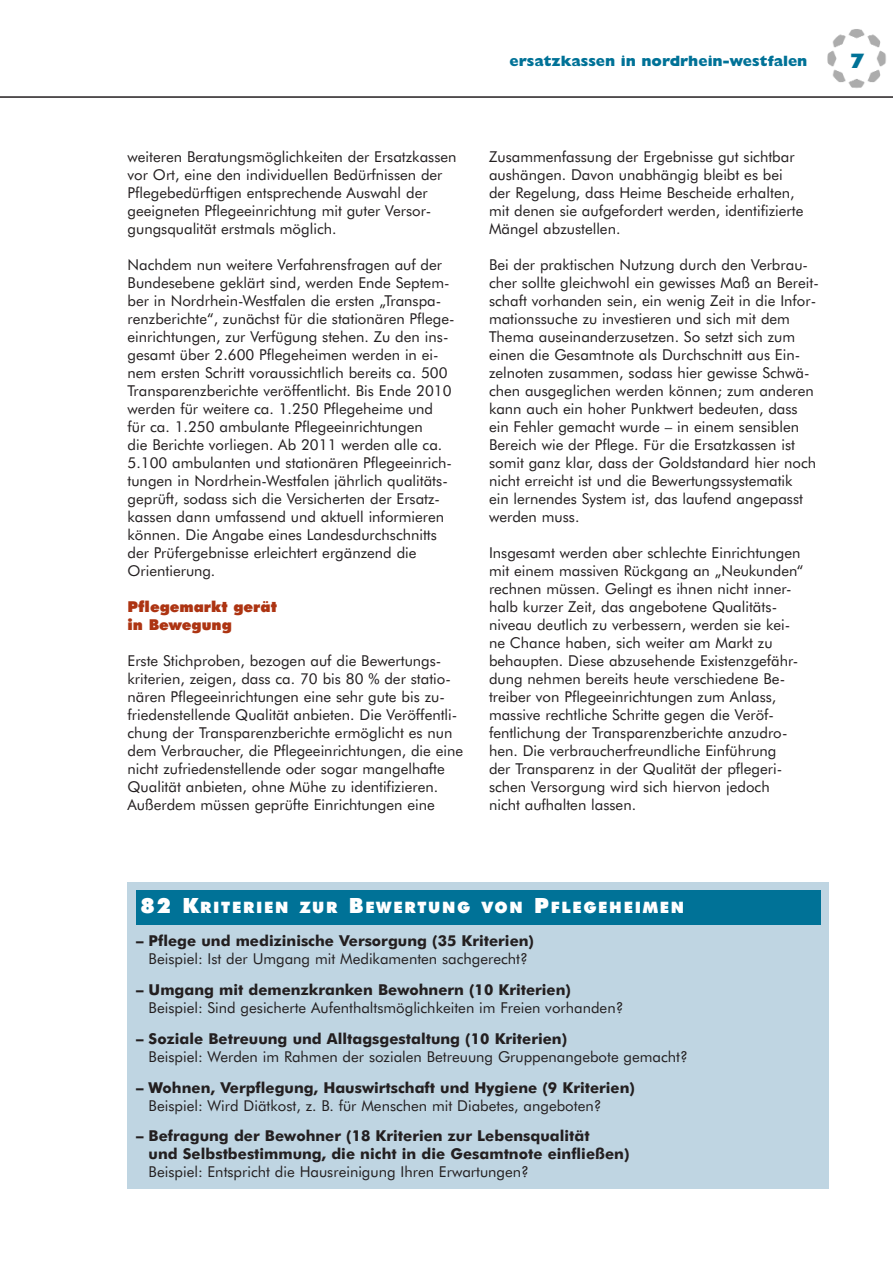
<style>
.page{position:relative;width:893px;height:1263px;background:#fff}
.page>*{position:absolute;margin:0;border:0;box-sizing:border-box;transform-origin:0 0}
.t1{font:800 21px "Gill Sans";color:#007297}
.t2{font:900 15.75px "Futura BT";letter-spacing:.11em;color:#fff}
.t3{font:15px/18px "Futura BT";color:#231f20}
.t4{font:700 15px/18px "Futura BT";color:#231f20}
.t5{font:800 15px "Gill Sans";color:#007297}
.t6{font:900 15px/18px "Futura BT";color:#ad3412}
.s1{font-size:21px}
</style>
<div class="page">
<img style="left:827px;top:29px;width:59px;height:59px">
<hr style="left:0;top:96px;width:893px;height:2px;background:#231f20">
<div style="left:128px;top:882px;width:701px;height:306px;background:#bfd5e2"></div>
<div style="left:136px;top:890px;width:685px;height:34px;background:#007297"></div>
<p class="t5" style="left:510px;top:56px;width:299px">ersatzkassen in nordrhein-westfalen</p>
<h1 class="t1" style="left:850px;top:53px;width:16px">7</h1>
<p class="t3" style="left:128px;top:149px;width:330px">weiteren Beratungsmöglichkeiten der Ersatzkassen vor Ort, eine den individuellen Bedürfnissen der Pflegebedürftigen entsprechende Auswahl der geeigneten Pflege einrichtung mit guter Versor&shy;gungsqualität erstmals möglich.</p>
<p class="t3" style="left:128px;top:257px;width:329px">Nachdem nun weitere Verfahrensfragen auf der Bundesebene geklärt sind, werden Ende Septem&shy;ber in Nordrhein-Westfalen die ersten „Transpa&shy;renzberichte“, zunächst für die stationären Pflege&shy;einrichtungen, zur Verfügung stehen. Zu den ins&shy;gesamt über 2.600 Pflegeheimen werden in ei&shy;nem ersten Schritt voraussichtlich bereits ca. 500<br>Transparenzberichte veröffentlicht. Bis Ende 2010 werden für weitere ca. 1.250 Pflegeheime und für ca. 1.250 ambulante Pflegeeinrichtungen<br>die Berichte vorliegen. Ab 2011 werden alle ca.<br>5.100 ambulanten und stationären Pflegeeinrich&shy;tungen in Nord rhein-Westfalen jährlich qualitäts&shy;geprüft, sodass sich die Versicherten der Ersatz - kassen dann umfassend und aktuell informieren können. Die Angabe eines Landesdurchschnitts der Prüfergebnisse erleichtert ergänzend die Orientierung.</p>
<p class="t6" style="left:128px;top:599px;width:151px">Pflegemarkt gerät in Bewegung</p>
<p class="t3" style="left:128px;top:653px;width:337px">Erste Stichproben, bezogen auf die Bewertungs - kriterien, zeigen, dass ca. 70 bis 80 % der statio&shy;nären Pfle ge einrichtungen eine sehr gute bis zu - friedenstellende Qualität an bieten. Die Veröffentli&shy;chung der Transparenzberichte ermöglicht es nun dem Verbraucher, die Pflegeeinrichtungen, die eine nicht zufriedenstellende oder sogar mangelhafte Qualität an bieten, ohne Mühe zu identifizieren.<br>Au ßerdem müssen geprüfte Einrichtungen eine</p>
<p class="t3" style="left:489px;top:149px;width:316px">Zu sammen fassung der Ergebnisse gut sichtbar aushängen. Da von unabhängig bleibt es bei der Regelung, dass Heime Bescheide erhalten, mit denen sie aufgefordert werden, identifizierte Mängel abzustellen.</p>
<p class="t3" style="left:489px;top:257px;width:331px">Bei der praktischen Nutzung durch den Verbrau&shy;cher sollte gleichwohl ein gewisses Maß an Bereit&shy;schaft vorhanden sein, ein wenig Zeit in die Infor&shy;mationssuche zu investieren und sich mit dem<br>The ma auseinanderzusetzen. So setzt sich zum einen die Gesamtnote als Durchschnitt aus Ein - zelnoten zusammen, sodass hier gewisse Schwä&shy;chen ausgeglichen werden können; zum anderen kann auch ein hoher Punktwert bedeuten, dass ein Fehler gemacht wurde – in einem sensiblen Bereich wie der Pflege. Für die Ersatzkassen ist somit ganz klar, dass der Goldstandard hier noch nicht erreicht ist und die Bewertungssystematik<br>ein lernendes System ist, das laufend angepasst werden muss.</p>
<p class="t3" style="left:489px;top:545px;width:316px">Insgesamt werden aber schlechte Einrichtungen mit einem massiven Rückgang an „Neukunden“ rechnen müssen. Gelingt es ihnen nicht inner&shy;halb kurzer Zeit, das angebotene Qualitäts&shy;niveau deutlich zu verbessern, werden sie kei&shy;ne Chance ha ben, sich weiter am Markt zu behaupten. Diese abzusehende Exis tenzgefähr&shy;dung nehmen bereits heute verschiedene Be&shy;treiber von Pflegeeinrichtungen zum Anlass, massive rechtliche Schritte gegen die Veröf&shy;fentlichung der Transparenzberichte anzudro&shy;hen. Die verbraucherfreund liche Einführung<br>der Transparenz in der Qualität der pflegeri&shy;schen Versorgung wird sich hiervon jedoch nicht aufhalten lassen.</p>
<p class="t2" style="left:141px;top:900px;width:545px"><span class="s1">82 K</span>RITERIEN ZUR <span class="s1">B</span>EWERTUNG VON <span class="s1">P</span>FLEGEHEIMEN</p>
<p class="t4" style="left:136px;top:933px;width:399px">– Pflege und medizinische Versorgung (35 Kriterien)</p>
<p class="t3" style="left:149px;top:951px;width:381px">Beispiel: Ist der Umgang mit Medikamenten sachgerecht?</p>
<p class="t4" style="left:136px;top:982px;width:436px">– Umgang mit demenzkranken Bewohnern (10 Kriterien)</p>
<p class="t3" style="left:149px;top:1000px;width:476px">Beispiel: Sind gesicherte Aufenthaltsmöglichkeiten im Freien vorhanden?</p>
<p class="t4" style="left:136px;top:1031px;width:433px">– Soziale Betreuung und Alltagsgestaltung (10 Kriterien)</p>
<p class="t3" style="left:149px;top:1049px;width:541px">Beispiel: Werden im Rahmen der sozialen Betreuung Gruppenangebote gemacht?</p>
<p class="t4" style="left:136px;top:1079px;width:500px">– Wohnen, Verpflegung, Hauswirtschaft und Hygiene (9 Kriterien)</p>
<p class="t3" style="left:149px;top:1097px;width:454px">Beispiel: Wird Diätkost, z. B. für Menschen mit Diabetes, angeboten?</p>
<p class="t4" style="left:149px;top:1128px;width:482px;text-indent:-13px">– Befragung der Bewohner (18 Kriterien zur Lebensqualität<br>und Selbstbestimmung, die nicht in die Gesamtnote einfließen)</p>
<p class="t3" style="left:149px;top:1164px;width:382px">Beispiel: Entspricht die Hausreinigung Ihren Erwartungen?</p>
</div>
